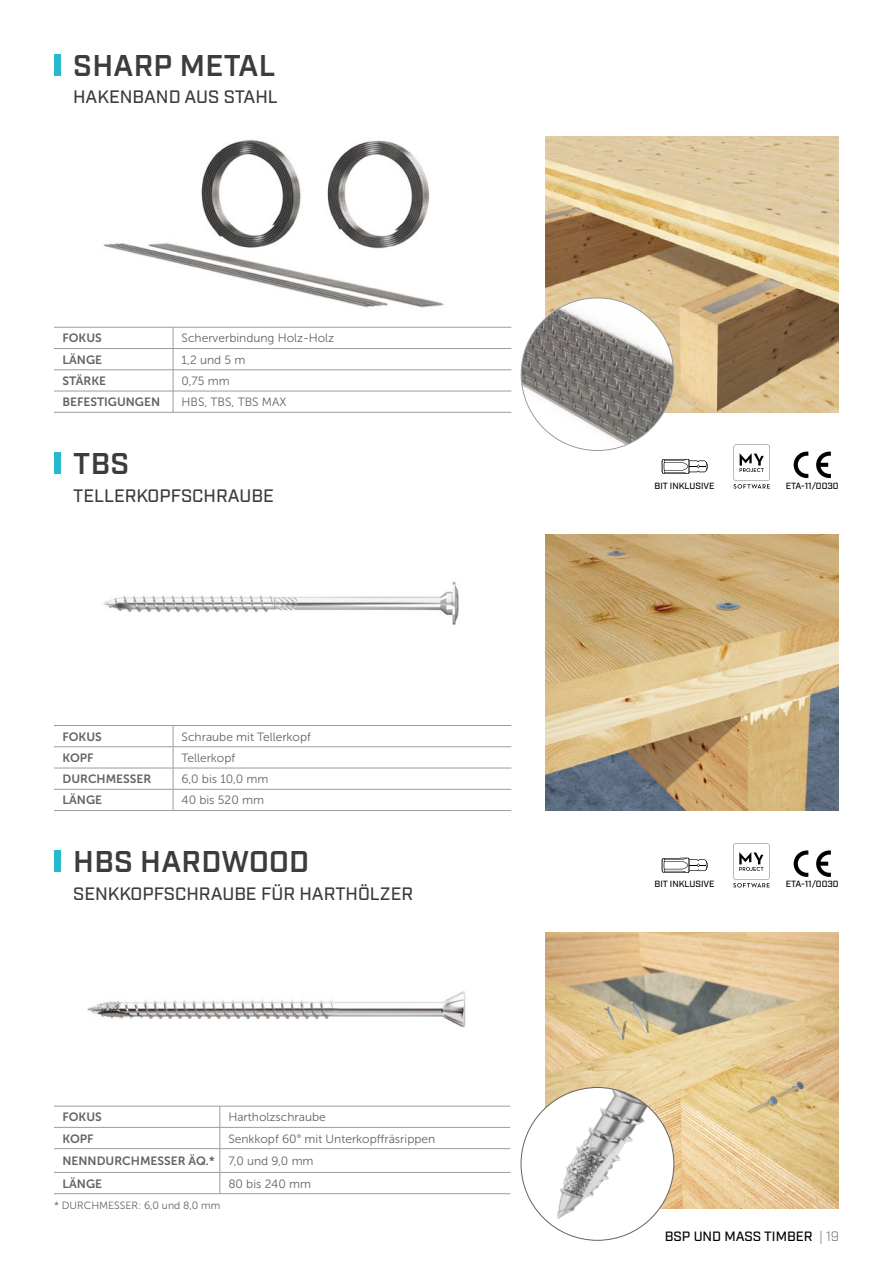
<style>
.page{position:relative;width:893px;height:1263px;background:#fff}
.page>*{position:absolute;margin:0;border:0;box-sizing:border-box;transform-origin:0 0}
.HEAD_1_CAP{font:600 30px "Industry";letter-spacing:.01em;color:#3c3c3a}
.SUBHEAD{font:500 18px "Industry";color:#3c3c3a}
.t1{font:500 13.5px "Industry";color:#000}
.table_body_-_left{font:12px "Museo Sans 300";color:#636362}
.table_head_-_left{font:12px "Museo Sans 700";color:#636362}
.table_body_-_left-2{font:10.5px "Museo Sans 300";color:#636362}
.ICON{font:500 9px "Industry";color:#000}
.s1{font-weight:300;color:#565655}
</style>
<div class="page">
<div style="left:54px;top:54px;width:6px;height:22px;background:#26b8ce"></div>
<img style="left:545px;top:136px;width:294px;height:276px">
<img style="left:103px;top:581px;width:356px;height:44px">
<div style="left:54px;top:452px;width:6px;height:22px;background:#26b8ce"></div>
<img style="left:545px;top:534px;width:294px;height:277px">
<img style="left:87px;top:991px;width:379px;height:37px">
<div style="left:54px;top:850px;width:6px;height:22px;background:#26b8ce"></div>
<svg style="left:794px;top:850px;width:14px;height:27px"></svg>
<svg style="left:816px;top:850px;width:15px;height:27px"></svg>
<img style="left:103px;top:140px;width:341px;height:168px">
<img style="left:521px;top:298px;width:153px;height:152px;border-radius:76px">
<svg style="left:794px;top:452px;width:14px;height:26px"></svg>
<svg style="left:816px;top:452px;width:15px;height:26px"></svg>
<svg style="left:733px;top:444px;width:37px;height:45px"></svg>
<img style="left:545px;top:932px;width:294px;height:276px">
<img style="left:521px;top:1087px;width:153px;height:153px;border-radius:76px">
<svg style="left:662px;top:858px;width:45px;height:15px"></svg>
<svg style="left:662px;top:459px;width:45px;height:15px"></svg>
<hr style="left:54px;top:327px;width:119px;height:1px;background:#9c9c9c">
<hr style="left:173px;top:327px;width:338px;height:1px;background:#9c9c9c">
<hr style="left:54px;top:348px;width:119px;height:1px;background:#9c9c9c">
<hr style="left:173px;top:348px;width:338px;height:1px;background:#9c9c9c">
<hr style="left:54px;top:369px;width:119px;height:1px;background:#9c9c9c">
<hr style="left:173px;top:369px;width:338px;height:1px;background:#9c9c9c">
<hr style="left:54px;top:391px;width:119px;height:1px;background:#9c9c9c">
<hr style="left:173px;top:391px;width:338px;height:1px;background:#9c9c9c">
<svg style="left:173px;top:327px;width:1px;height:85px"></svg>
<hr style="left:54px;top:412px;width:119px;height:1px;background:#9c9c9c">
<hr style="left:173px;top:412px;width:338px;height:1px;background:#9c9c9c">
<hr style="left:54px;top:725px;width:119px;height:1px;background:#9c9c9c">
<hr style="left:173px;top:725px;width:338px;height:1px;background:#9c9c9c">
<hr style="left:54px;top:746px;width:119px;height:1px;background:#9c9c9c">
<hr style="left:173px;top:746px;width:338px;height:1px;background:#9c9c9c">
<hr style="left:54px;top:768px;width:119px;height:1px;background:#9c9c9c">
<hr style="left:173px;top:768px;width:338px;height:1px;background:#9c9c9c">
<hr style="left:54px;top:789px;width:119px;height:1px;background:#9c9c9c">
<hr style="left:173px;top:789px;width:338px;height:1px;background:#9c9c9c">
<svg style="left:173px;top:726px;width:1px;height:84px"></svg>
<hr style="left:54px;top:810px;width:119px;height:1px;background:#9c9c9c">
<hr style="left:173px;top:810px;width:338px;height:1px;background:#9c9c9c">
<hr style="left:54px;top:1106px;width:166px;height:1px;background:#9c9c9c">
<hr style="left:220px;top:1106px;width:290px;height:1px;background:#9c9c9c">
<hr style="left:54px;top:1127px;width:166px;height:1px;background:#9c9c9c">
<hr style="left:220px;top:1127px;width:290px;height:1px;background:#9c9c9c">
<hr style="left:54px;top:1148px;width:166px;height:1px;background:#9c9c9c">
<hr style="left:220px;top:1148px;width:290px;height:1px;background:#9c9c9c">
<hr style="left:54px;top:1172px;width:166px;height:1px;background:#9c9c9c">
<hr style="left:220px;top:1172px;width:290px;height:1px;background:#9c9c9c">
<svg style="left:220px;top:1106px;width:1px;height:87px"></svg>
<hr style="left:54px;top:1193px;width:166px;height:1px;background:#9c9c9c">
<hr style="left:220px;top:1193px;width:290px;height:1px;background:#9c9c9c">
<svg style="left:733px;top:843px;width:37px;height:44px"></svg>
<p class="HEAD_1_CAP" style="left:73px;top:48px;width:204px">SHARP METAL</p>
<p class="SUBHEAD" style="left:73px;top:86px;width:206px">HAKENBAND AUS STAHL</p>
<p class="table_head_-_left" style="left:63px;top:332px;width:41px">FOKUS</p>
<p class="table_body_-_left" style="left:182px;top:332px;width:154px">Scherverbindung Holz-Holz</p>
<p class="table_head_-_left" style="left:63px;top:353px;width:41px">LÄNGE</p>
<p class="table_body_-_left" style="left:182px;top:353px;width:65px">1,2 und 5 m</p>
<p class="table_head_-_left" style="left:63px;top:374px;width:45px">STÄRKE</p>
<p class="table_body_-_left" style="left:182px;top:374px;width:50px">0,75 mm</p>
<p class="table_head_-_left" style="left:63px;top:395px;width:99px">BEFESTIGUNGEN</p>
<p class="table_body_-_left" style="left:182px;top:396px;width:107px">HBS, TBS, TBS MAX</p>
<p class="HEAD_1_CAP" style="left:73px;top:446px;width:57px">TBS</p>
<p class="SUBHEAD" style="left:73px;top:485px;width:202px">TELLERKOPFSCHRAUBE</p>
<p class="table_head_-_left" style="left:63px;top:730px;width:41px">FOKUS</p>
<p class="table_body_-_left" style="left:182px;top:730px;width:131px">Schraube mit Tellerkopf</p>
<p class="table_head_-_left" style="left:63px;top:751px;width:33px">KOPF</p>
<p class="table_body_-_left" style="left:182px;top:751px;width:55px">Tellerkopf</p>
<p class="table_head_-_left" style="left:63px;top:772px;width:90px">DURCHMESSER</p>
<p class="table_body_-_left" style="left:182px;top:772px;width:88px">6,0 bis 10,0 mm</p>
<p class="table_head_-_left" style="left:63px;top:793px;width:41px">LÄNGE</p>
<p class="table_body_-_left" style="left:182px;top:794px;width:84px">40 bis 520 mm</p>
<p class="HEAD_1_CAP" style="left:73px;top:844px;width:237px">HBS HARDWOOD</p>
<p class="SUBHEAD" style="left:73px;top:883px;width:342px">SENKKOPFSCHRAUBE FÜR HARTHÖLZER</p>
<p class="table_head_-_left" style="left:63px;top:1110px;width:41px">FOKUS</p>
<p class="table_body_-_left" style="left:228px;top:1111px;width:99px">Hartholzschraube</p>
<p class="table_head_-_left" style="left:63px;top:1132px;width:33px">KOPF</p>
<p class="table_body_-_left" style="left:228px;top:1132px;width:208px">Senkkopf 60° mit Unterkopffräsrippen</p>
<p class="table_head_-_left" style="left:63px;top:1154px;width:154px">NENNDURCHMESSER ÄQ.*</p>
<p class="table_body_-_left" style="left:228px;top:1154px;width:87px">7,0 und 9,0 mm</p>
<p class="table_head_-_left" style="left:63px;top:1177px;width:41px">LÄNGE</p>
<p class="table_body_-_left" style="left:228px;top:1177px;width:84px">80 bis 240 mm</p>
<p class="table_body_-_left-2" style="left:54px;top:1200px;width:168px">* DURCHMESSER: 6,0 und 8,0 mm</p>
<p class="ICON" style="left:655px;top:480px;width:62px">BIT INKLUSIVE</p>
<p class="ICON" style="left:786px;top:480px;width:54px">ETA-11/0030</p>
<p class="ICON" style="left:655px;top:879px;width:62px">BIT INKLUSIVE</p>
<p class="ICON" style="left:786px;top:879px;width:54px">ETA-11/0030</p>
<p class="t1" style="left:665px;top:1228px;width:176px">BSP UND MASS TIMBER <span class="s1">| 19</span></p>
</div>
